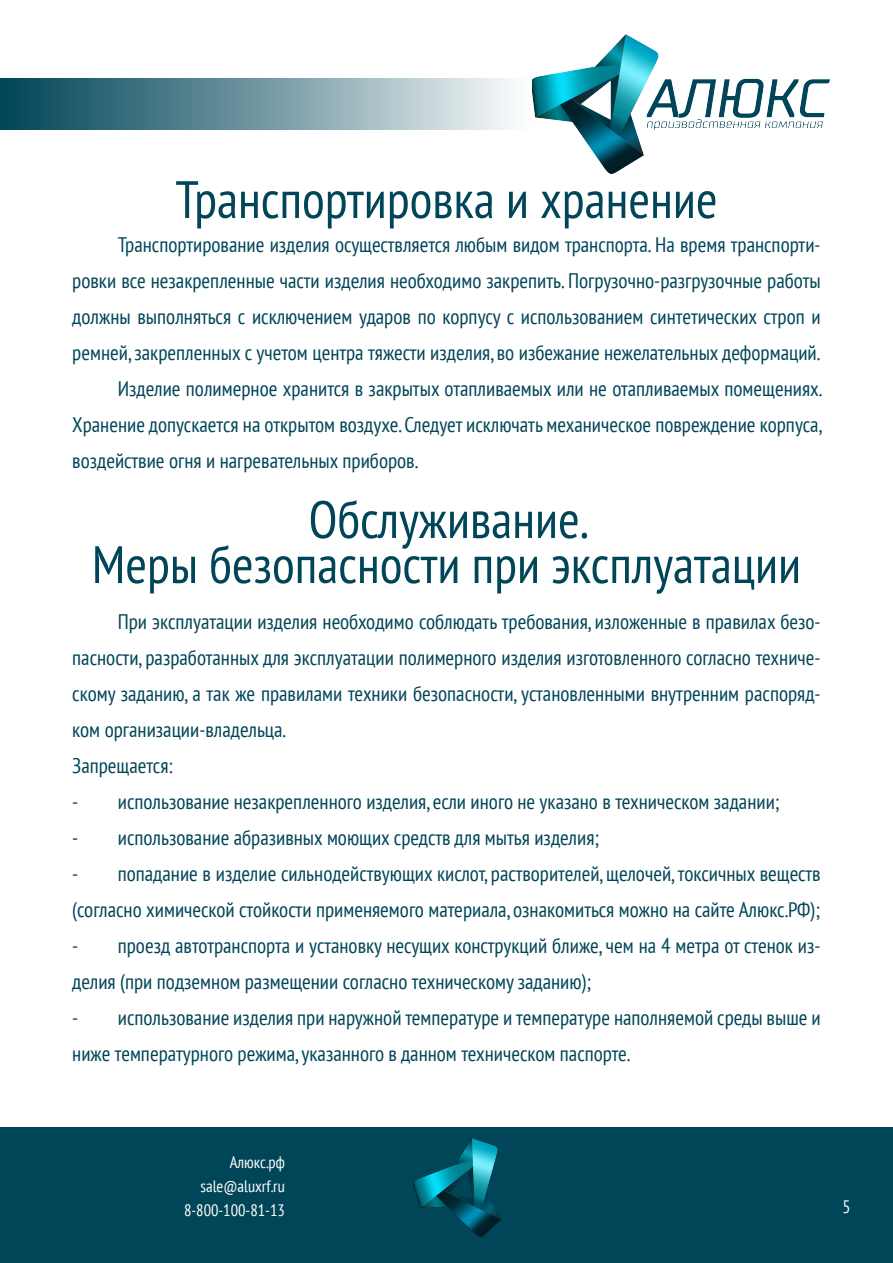
<style>
.page{position:relative;width:893px;height:1263px;background:#fff}
.page>*{position:absolute;margin:0;border:0;box-sizing:border-box;transform-origin:0 0}
.t1{font:condensed 52.5px "PT Sans";color:#014558}
.t2{font:condensed 21px/36px "PT Sans";color:#014558;text-align:justify}
.t3{font:condensed 18px "PT Sans";color:#fff}
.t4{font:condensed 16.5px "PT Sans";color:#fff}
</style>
<div class="page">
<div style="left:0;top:1127px;width:893px;height:136px;background:#014558"></div>
<img style="left:532px;top:34px;width:297px;height:140px">
<img style="left:0;top:79px;width:512px;height:51px">
<img style="left:414px;top:1138px;width:87px;height:98px">
<p class="t1" style="left:175px;top:166px;width:544px">Транспортировка и хранение</p>
<p class="t2" style="left:72px;top:226px;width:750px;text-indent:45px">Транспортирование изделия осуществляется любым видом транспорта. На время транспорти&shy;ровки все незакрепленные части изделия необходимо закрепить. Погрузочно-разгрузочные работы должны выполняться с исключением ударов по корпусу с использованием синтетических строп и ремней, закрепленных с учетом центра тяжести изделия, во избежание нежелательных деформаций.</p>
<p class="t2" style="left:72px;top:370px;width:751px;text-indent:45px">Изделие полимерное хранится в закрытых отапливаемых или не отапливаемых помещениях.<br>Хранение допускается на открытом воздухе. Следует исключать механическое повреждение корпуса, воздействие огня и нагревательных приборов.</p>
<p class="t1" style="left:309px;top:486px;width:281px">Обслуживание.</p>
<p class="t1" style="left:92px;top:531px;width:711px">Меры безопасности при эксплуатации</p>
<p class="t2" style="left:72px;top:603px;width:750px;text-indent:45px">При эксплуатации изделия необходимо соблюдать требования, изложенные в правилах безо&shy;пасности, разработанных для эксплуатации полимерного изделия изготовленного согласно техниче&shy;скому заданию, а так же правилами техники безопасности, установленными внутренним распоряд&shy;ком организации-владельца.</p>
<p class="t2" style="left:72px;top:747px;width:102px">Запрещается:</p>
<p class="t2" style="left:72px;top:783px;width:709px">- использование незакрепленного изделия, если иного не указано в техническом задании;</p>
<p class="t2" style="left:72px;top:819px;width:528px">- использование абразивных моющих средств для мытья изделия;</p>
<p class="t2" style="left:72px;top:855px;width:750px">- попадание в изделие сильнодействующих кислот, растворителей, щелочей, токсичных веществ (согласно химической стойкости применяемого материала, ознакомиться можно на сайте Алюкс.РФ);</p>
<p class="t2" style="left:72px;top:927px;width:750px">- проезд автотранспорта и установку несущих конструкций ближе, чем на 4 метра от стенок из&shy;делия (при подземном размещении согласно техническому заданию);</p>
<p class="t2" style="left:72px;top:999px;width:750px">- использование изделия при наружной температуре и температуре наполняемой среды выше и ниже температурного режима, указанного в данном техническом паспорте.</p>
<p class="t4" style="left:230px;top:1151px;width:56px">Алюкс.рф</p>
<p class="t4" style="left:201px;top:1175px;width:86px">sale@aluxrf.ru</p>
<p class="t4" style="left:184px;top:1199px;width:102px">8-800-100-81-13</p>
<p class="t3" style="left:842px;top:1195px;width:10px">5</p>
</div>
